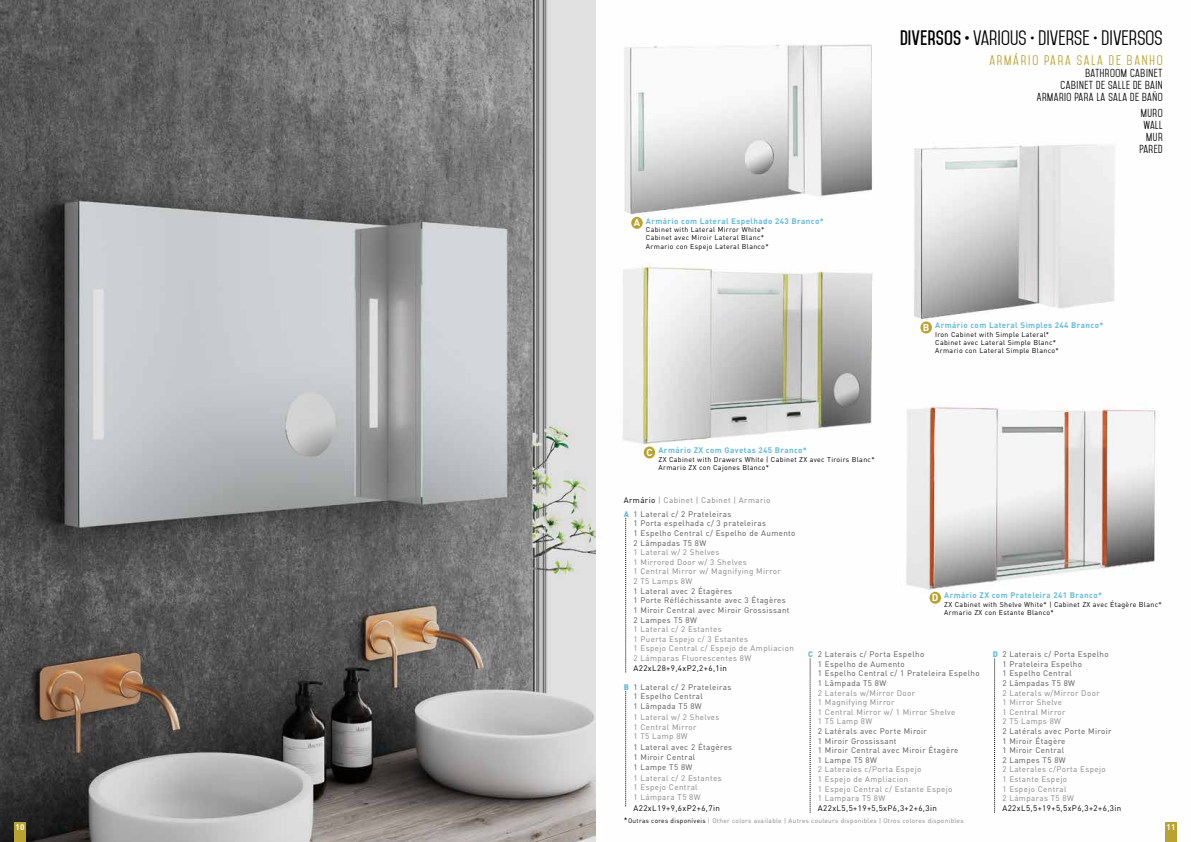
<style>
.page{position:relative;width:1191px;height:842px;background:#fff}
.page>*{position:absolute;margin:0;border:0;box-sizing:border-box;transform-origin:0 0}
.t1{font:18px "Mohave";color:#000}
.t2{font:12px "Mohave";letter-spacing:.15em;color:#baa230}
.t3{font:10px/12px "Mohave";letter-spacing:.05em;color:#000;text-align:right}
.t4{font:700 10px "DIN";color:#fff}
.t5{font:8px/9.6px "DIN";letter-spacing:.05em;color:#868786}
.t6{font:8px/9.6px "DIN";letter-spacing:.05em;color:#565655}
.t7{font:700 8px "DIN";letter-spacing:.05em;color:#68bbd9}
.t8{font:8px "DIN";letter-spacing:.05em;color:#000}
.t9{font:700 8px "DIN";color:#fff}
.t10{font:7px/8px "DIN";letter-spacing:.05em;color:#000}
.t11{font:6.5px "DIN";letter-spacing:.05em;color:#868786}
.s1{font-weight:700}
.s2{color:#000}
.s3{font-weight:900;color:#68bbd9}
.s4{color:#565655}
.s5{font-size:8px;color:#000}
</style>
<div class="page">
<img style="left:0;top:0;width:1177px;height:842px">
<svg style="left:625px;top:691px;width:1px;height:115px"></svg>
<svg style="left:625px;top:518px;width:1px;height:154px"></svg>
<svg style="left:810px;top:659px;width:1px;height:154px"></svg>
<svg style="left:994px;top:659px;width:1px;height:154px"></svg>
<div style="left:631px;top:217px;width:11px;height:12px;background:#baa230;border-radius:50%"></div>
<div style="left:643px;top:446px;width:12px;height:12px;background:#baa230;border-radius:50%"></div>
<div style="left:929px;top:592px;width:12px;height:12px;background:#baa230;border-radius:50%"></div>
<div style="left:920px;top:321px;width:12px;height:12px;background:#baa230;border-radius:50%"></div>
<div style="left:1165px;top:822px;width:11px;height:20px;background:#baa230"></div>
<div style="left:14px;top:822px;width:12px;height:20px;background:#baa230"></div>
<p class="t7" style="left:646px;top:215px;width:179px">Armário com Lateral Espelhado 243 Branco*</p>
<p class="t4" style="left:634px;top:216px;width:8px">A</p>
<p class="t10" style="left:646px;top:226px;width:124px">Cabinet with Lateral Mirror White*<br>Cabinet avec Miroir Lateral Blanc*<br>Armario con Espejo Lateral Blanco*</p>
<h1 class="t1" style="left:900px;top:26px;width:264px"><span class="s1">DIVERSOS •</span> VARIOUS • DIVERSE • DIVERSOS</h1>
<h2 class="t2" style="left:989px;top:53px;width:175px">ARMÁRIO PARA SALA DE BANHO</h2>
<p class="t3" style="left:1037px;top:67px;width:127px">BATHROOM CABINET<br>CABINET DE SALLE DE BAIN<br>ARMARIO PARA LA SALA DE BAÑO</p>
<p class="t3" style="left:1139px;top:107px;width:25px">MURO<br>WALL<br>MUR<br>PARED</p>
<p class="t7" style="left:935px;top:320px;width:170px">Armário com Lateral Simples 244 Branco*</p>
<p class="t4" style="left:923px;top:320px;width:8px">B</p>
<p class="t10" style="left:935px;top:330px;width:125px">Iron Cabinet with Simple Lateral*<br>Cabinet avec Lateral Simple Blanc*<br>Armario con Lateral Simple Blanco*</p>
<p class="t7" style="left:658px;top:445px;width:150px">Armário ZX com Gavetas 245 Branco*</p>
<p class="t4" style="left:646px;top:445px;width:8px">C</p>
<p class="t10" style="left:658px;top:455px;width:218px">ZX Cabinet with Drawers White | Cabinet ZX avec Tiroirs Blanc*<br>Armario ZX con Cajones Blanco*</p>
<p class="t5" style="left:624px;top:492px;width:148px;line-height:14.1px"><span class="s2">Armário</span> | Cabinet | Cabinet | Armario<br><span class="s3">A</span> <span class="s4">1 Lateral c/ 2 Prateleiras</span></p>
<p class="t6" style="left:633px;top:518px;width:163px">1 Porta espelhada c/ 3 prateleiras<br>1 Espelho Central c/ Espelho de Aumento<br>2 Lâmpadas T5 8W</p>
<p class="t6" style="left:633px;top:586px;width:158px">1 Lateral avec 2 Étagères<br>1 Porte Réfléchissante avec 3 Étagères<br>1 Miroir Central avec Miroir Grossissant<br>2 Lampes T5 8W</p>
<p class="t5" style="left:633px;top:547px;width:149px">1 Lateral w/ 2 Shelves<br>1 Mirrored Door w/ 3 Shelves<br>1 Central Mirror w/ Magnifying Mirror<br>2 T5 Lamps 8W</p>
<p class="t5" style="left:633px;top:624px;width:162px">1 Lateral c/ 2 Estantes<br>1 Puerta Espejo c/ 3 Estantes<br>1 Espejo Central c/ Espejo de Ampliacion<br>2 Lámparas Fluorescentes 8W</p>
<p class="t8" style="left:633px;top:663px;width:95px">A22xL28+9,4xP2,2+6,1in</p>
<p class="t6" style="left:633px;top:682px;width:99px;text-indent:-10px"><span class="s3">B</span> 1 Lateral c/ 2 Prateleiras<br>1 Espelho Central<br>1 Lâmpada T5 8W</p>
<p class="t6" style="left:633px;top:742px;width:100px">1 Lateral avec 2 Étagères<br>1 Miroir Central<br>1 Lampe T5 8W</p>
<p class="t5" style="left:633px;top:712px;width:88px">1 Lateral w/ 2 Shelves<br>1 Central Mirror<br>1 T5 Lamp 8W</p>
<p class="t5" style="left:633px;top:773px;width:90px">1 Lateral c/ 2 Estantes<br>1 Espejo Central<br>1 Lámpara T5 8W</p>
<p class="t8" style="left:633px;top:803px;width:88px">A22xL19+9,6xP2+6,7in</p>
<p class="t7" style="left:944px;top:590px;width:159px">Armário ZX com Prateleira 241 Branco*</p>
<p class="t4" style="left:932px;top:591px;width:8px">D</p>
<p class="t10" style="left:944px;top:601px;width:219px">ZX Cabinet with Shelve White* | Cabinet ZX avec Étagère Blanc*<br>Armario ZX con Estante Blanco*</p>
<p class="t6" style="left:818px;top:649px;width:163px;text-indent:-10px"><span class="s3">C</span> 2 Laterais c/ Porta Espelho<br>1 Espelho de Aumento<br>1 Espelho Central c/ 1 Prateleira Espelho<br>1 Lâmpada T5 8W</p>
<p class="t5" style="left:818px;top:688px;width:139px">2 Laterals w/Mirror Door<br>1 Magnifying Mirror<br>1 Central Mirror w/ 1 Mirror Shelve<br>1 T5 Lamp 8W</p>
<p class="t5" style="left:818px;top:764px;width:136px">2 Laterales c/Porta Espejo<br>1 Espejo de Ampliacion<br>1 Espejo Central c/ Estante Espejo<br>1 Lampara T5 8W</p>
<p class="t8" style="left:818px;top:803px;width:120px">A22xL5,5+19+5,5xP6,3+2+6,3in</p>
<p class="t6" style="left:818px;top:726px;width:142px">2 Latérals avec Porte Miroir<br>1 Miroir Grossissant<br>1 Miroir Central avec Miroir Étagère<br>1 Lampe T5 8W</p>
<p class="t6" style="left:1002px;top:649px;width:108px;text-indent:-10px"><span class="s3">D</span> 2 Laterais c/ Porta Espelho<br>1 Prateleira Espelho<br>1 Espelho Central<br>2 Lâmpadas T5 8W</p>
<p class="t5" style="left:1002px;top:688px;width:99px">2 Laterals w/Mirror Door<br>1 Mirror Shelve<br>1 Central Mirror<br>2 T5 Lamps 8W</p>
<p class="t5" style="left:1002px;top:764px;width:105px">2 Laterales c/Porta Espejo<br>1 Estante Espejo<br>1 Espejo Central<br>2 Lámparas T5 8W</p>
<p class="t8" style="left:1002px;top:803px;width:120px">A22xL5,5+19+5,5xP6,3+2+6,3in</p>
<p class="t6" style="left:1002px;top:726px;width:111px">2 Latérals avec Porte Miroir<br>1 Miroir Étagère<br>1 Miroir Central<br>2 Lampes T5 8W</p>
<p class="t11" style="left:624px;top:817px;width:341px"><span class="s5">*</span><span class="s2">Outras cores disponíveis</span> | Other colors available | Autres couleurs disponibles | Otros colores disponibles</p>
<p class="t9" style="left:15px;top:822px;width:11px">10</p>
<p class="t9" style="left:1166px;top:822px;width:11px">11</p>
</div>
